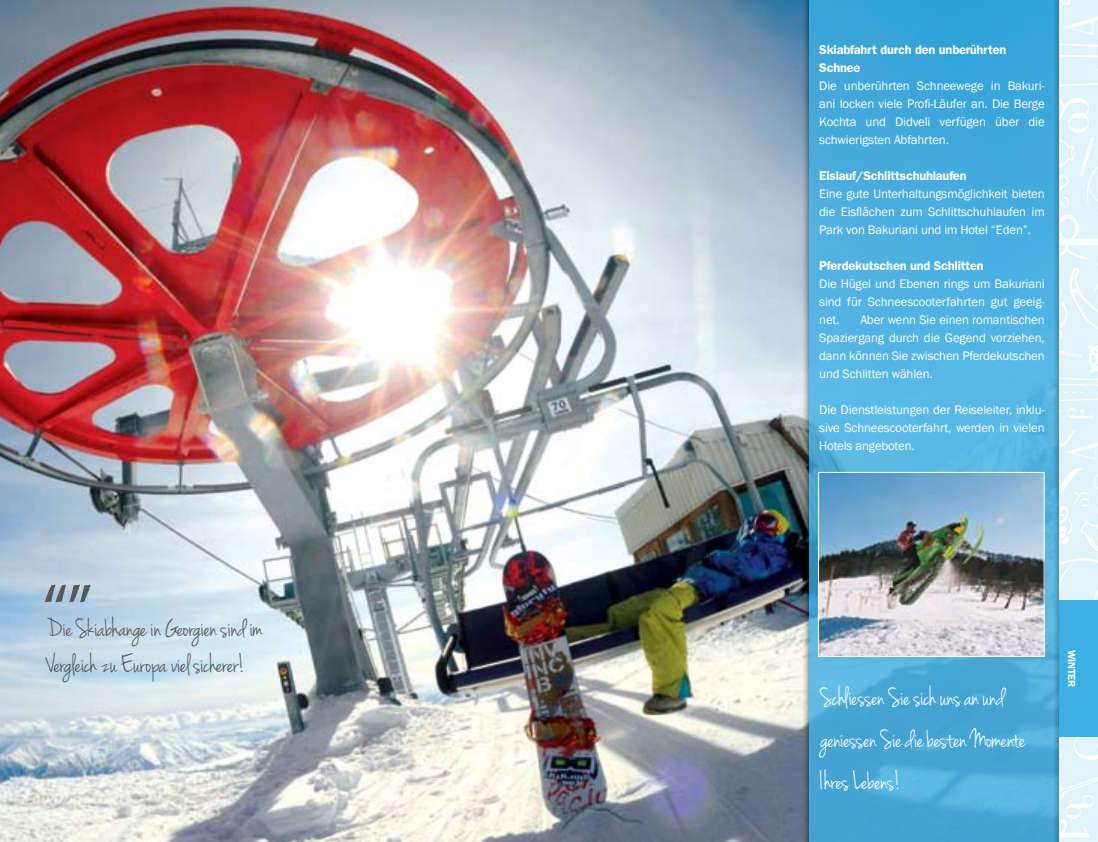
<style>
.page{position:relative;width:1098px;height:842px;background:#fff}
.page>*{position:absolute;margin:0;border:0;box-sizing:border-box;transform-origin:0 0}
.t1{font:27px/42px "Jenna Sue";letter-spacing:-.015em;color:#fff}
.t2{font:27px/36px "Jenna Sue";letter-spacing:-.015em;color:#58595b}
.t3{font:12.75px/18px "Franklin Gothic";letter-spacing:-.01em;color:#fff;text-align:justify}
.t4{font:600 12.75px/18px "Franklin Gothic";letter-spacing:-.015em;color:#fff}
.t5{font:600 10.5px "Franklin Gothic";letter-spacing:-.015em;color:#fff}
</style>
<div class="page">
<img style="left:0;top:0;width:800px;height:842px">
<div style="left:800px;top:0;width:297px;height:842px;background:#000;opacity:.75"></div>
<svg style="left:808px;top:0;width:243px;height:842px;background:#4aabdb"></svg>
<div style="left:1051px;top:0;width:46px;height:842px;background:#000;opacity:.5"></div>
<svg style="left:1059px;top:0;width:38px;height:842px"></svg>
<img style="left:819px;top:474px;width:223px;height:181px">
<div style="left:817px;top:472px;width:227px;height:185px;border:1px solid #fff"></div>
<svg style="left:45px;top:585px;width:46px;height:17px"></svg>
<div style="left:1059px;top:600px;width:38px;height:136px;background:#3cafe4"></div>
<h1 class="t2" style="left:47px;top:611px;width:218px">Die Skiabhange in Georgien sind im<br>Vergleich zu Europa viel sicherer!</h1>
<p class="t4" style="left:819px;top:40px;width:189px">Skiabfahrt durch den unberührten<br>Schnee</p>
<p class="t3" style="left:819px;top:77px;width:227px">Die unberührten Schneewege in Bakuri&shy;ani locken viele Profi-Läufer an. Die Berge Kochta und Didveli verfügen über die schwierigsten Abfahrten.</p>
<p class="t4" style="left:819px;top:166px;width:149px">Eislauf/Schlittschuhlaufen</p>
<p class="t3" style="left:819px;top:185px;width:227px">Eine gute Unterhaltungsmöglichkeit bieten die Eisflächen zum Schlittschuhlaufen im Park von Bakuriani und im Hotel “Eden”.</p>
<p class="t4" style="left:819px;top:256px;width:166px">Pferdekutschen und Schlitten</p>
<p class="t3" style="left:819px;top:275px;width:227px">Die Hügel und Ebenen rings um Bakuriani sind für Schneescooterfahrten gut geeig&shy;net.</p>
<p class="t3" style="left:819px;top:311px;width:227px;text-indent:41px">Aber wenn Sie einen romantischen Spaziergang durch die Gegend vorziehen, dann können Sie zwischen Pferdekutschen und Schlitten wählen.</p>
<p class="t3" style="left:819px;top:401px;width:227px">Die Dienstleistungen der Reiseleiter, inklu&shy;sive Schneescooterfahrt, werden in vielen Hotels angeboten.</p>
<h1 class="t1" style="left:820px;top:677px;width:207px">Schliessen Sie sich uns an und geniessen Sie die besten Momente<br>Ihres Lebens!</h1>
<p class="t5" style="left:1077px;top:650px;width:39px;rotate:90deg">WINTER</p>
</div>
